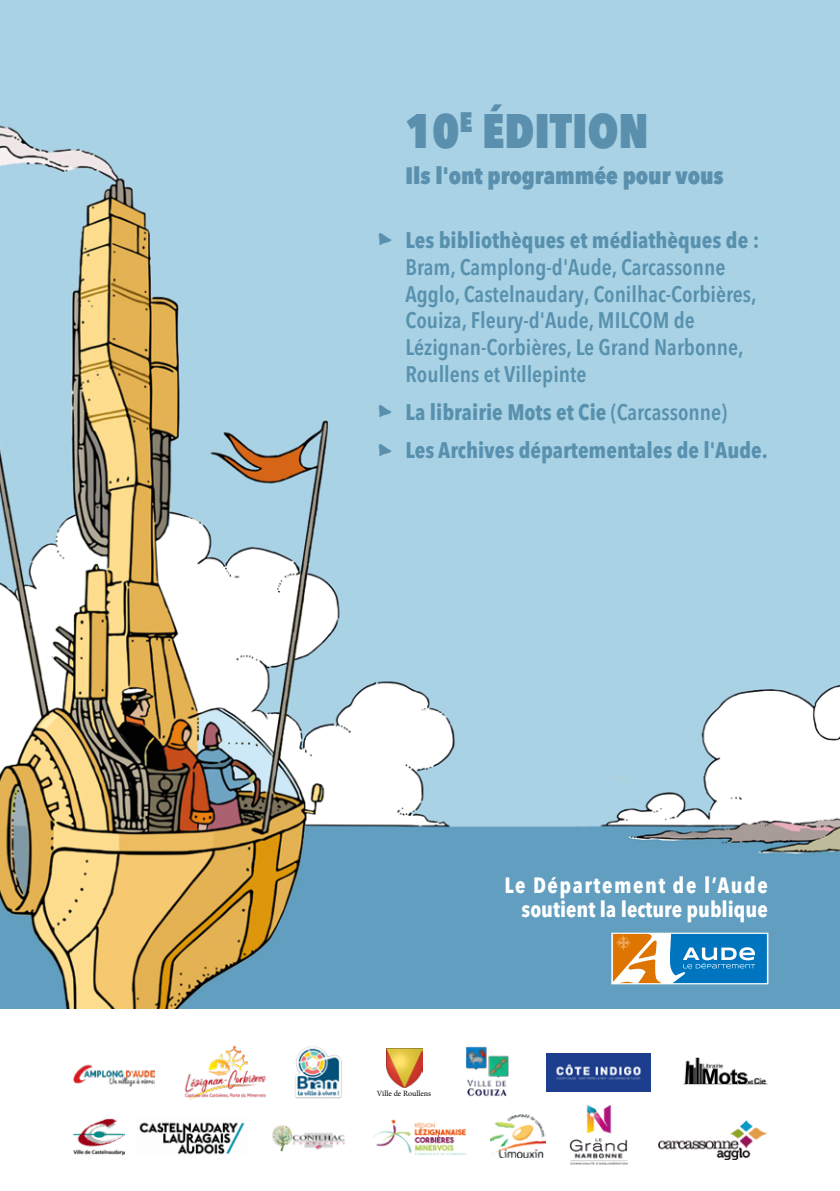
<style>
.page{position:relative;width:840px;height:1191px;background:#fff}
.page>*{position:absolute;margin:0;border:0;box-sizing:border-box;transform-origin:0 0}
.t1{font:800 condensed 48px "Avenir Next LT Pro";color:#5a90ad}
.t2{font:800 condensed 23.6px "Avenir Next LT Pro";color:#5a90ad}
.t3{font:600 condensed 22.4px/26.8px "Avenir Next LT Pro";color:#5891ae}
.t4{font:700 condensed 22.4px/38.2px "Avenir Next LT Pro";color:#5891ae}
.t5{font:700 condensed 22px/24px "Avenir Next LT Pro";color:#fff;text-align:right}
.t6{font:16px "Segoe Print";color:#5a90ad}
.t7{font:8px "Minion Pro";color:#000}
.s1{font-weight:600}
</style>
<div class="page">
<img style="left:0;top:0;width:839px;height:1008px">
<img style="left:73px;top:1118px;width:51px;height:38px">
<img style="left:139px;top:1122px;width:106px;height:33px">
<img style="left:373px;top:1119px;width:94px;height:36px">
<img style="left:683px;top:1057px;width:84px;height:28px">
<img style="left:184px;top:1045px;width:82px;height:55px">
<img style="left:465px;top:1046px;width:44px;height:51px">
<img style="left:658px;top:1120px;width:109px;height:39px">
<img style="left:490px;top:1114px;width:55px;height:43px">
<img style="left:569px;top:1105px;width:58px;height:60px">
<img style="left:295px;top:1046px;width:47px;height:52px">
<img style="left:546px;top:1054px;width:104px;height:37px">
<img style="left:386px;top:1048px;width:36px;height:39px">
<img style="left:73px;top:1064px;width:82px;height:23px">
<img style="left:272px;top:1125px;width:73px;height:26px">
<div style="left:665px;top:933px;width:102px;height:51px;background:#0075bf"></div>
<svg style="left:614px;top:935px;width:140px;height:47px"></svg>
<div style="left:611px;top:932px;width:157px;height:52px;border:1px solid #fff"></div>
<h1 class="t1" style="left:405px;top:101px;width:244px">10<sup>E</sup> ÉDITION</h1>
<p class="t2" style="left:405px;top:160px;width:319px">Ils l'ont programmée pour vous</p>
<p class="t6" style="left:377px;top:225px;width:17px">►</p>
<p class="t6" style="left:377px;top:397px;width:17px">►</p>
<p class="t6" style="left:377px;top:435px;width:17px">►</p>
<p class="t4" style="left:405px;top:221px;width:355px">Les bibliothèques et médiathèques de :</p>
<p class="t3" style="left:405px;top:253px;width:352px">Bram, Camplong-d'Aude, Carcassonne Agglo, Castelnaudary, Conilhac-Corbières, Couiza, Fleury-d'Aude, MILCOM de Lézignan-Corbières, Le Grand Narbonne, Roullens et Villepinte</p>
<p class="t4" style="left:405px;top:393px;width:363px">La librairie Mots et Cie <span class="s1">(Carcassonne)<br></span>Les Archives départementales de l'Aude.</p>
<p class="t5" style="left:504px;top:873px;width:265px">Le Département de l’Aude soutient la lecture publique</p>
<p class="t7" style="left:377px;top:1088px;width:56px">Ville de Roullens</p>
</div>
